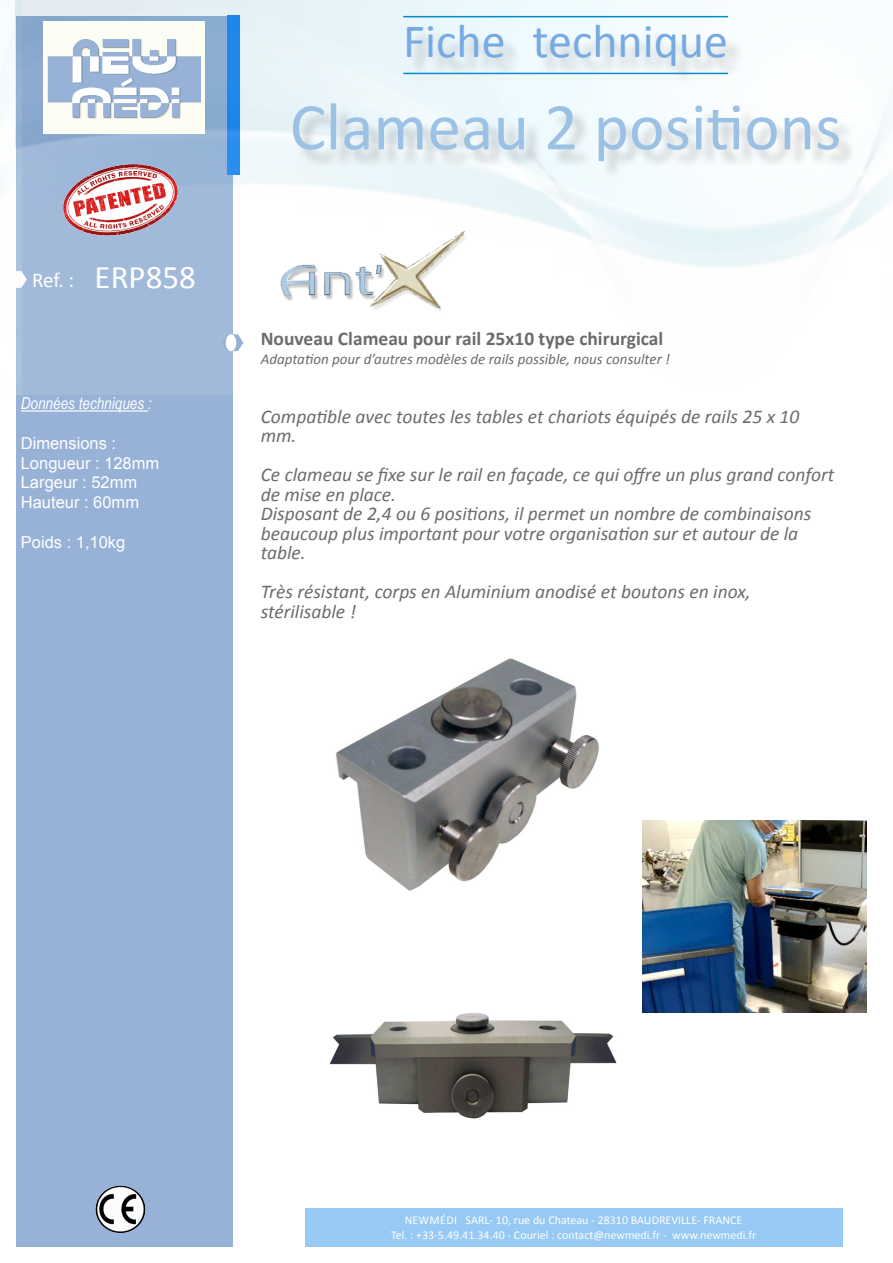
<style>
.page{position:relative;width:893px;height:1263px;background:#fff}
.page>*{position:absolute;margin:0;border:0;box-sizing:border-box;transform-origin:0 0}
.t1{font:67.5px "Calibri";color:#9bc2e4}
.t2{font:48px "Calibri";color:#77a9e2}
.t3{font:33px "Calibri";color:#fff}
.t4{font:21px "Calibri";color:#fff}
.t5{font:italic 19.5px/19.5px "Calibri";color:#6c6c6f}
.t6{font:700 19.5px "Calibri";color:#6c6c6f}
.t7{font:16.5px "Arial";color:#fff}
.t8{font:italic 16.5px "Arial Narrow";color:#fff}
.t9{font:italic 15px "Calibri";color:#6c6c6f}
.t10{font:12px/14.4px "Calibri";color:#fff;text-align:center}
</style>
<div class="page">
<div style="left:16px;top:16px;width:217px;height:1230px;background:#97b2d6"></div>
<div style="left:305px;top:1208px;width:537px;height:39px;background:#97c9f4"></div>
<img style="left:21px;top:0;width:872px;height:394px">
<div style="left:43px;top:21px;width:162px;height:113px;background:#fcfef4"></div>
<img style="left:42px;top:29px;width:165px;height:99px">
<div style="left:295px;top:107px;width:562px;height:72px;background:#231f20;opacity:.2"></div>
<img style="left:62px;top:162px;width:118px;height:77px">
<svg style="left:21px;top:271px;width:6px;height:17px"></svg>
<div style="left:409px;top:28px;width:335px;height:56px;background:#231f20;opacity:.2"></div>
<hr style="left:403px;top:16px;width:325px;height:1px;background:#008cc9">
<hr style="left:403px;top:73px;width:325px;height:1px;background:#008cc9">
<img style="left:0;top:0;width:21px;height:394px">
<img style="left:95px;top:1185px;width:51px;height:48px">
<svg style="left:222px;top:334px;width:21px;height:17px"></svg>
<div style="left:226px;top:335px;width:10px;height:15px;background:#fff;border-radius:50%"></div>
<div style="left:226px;top:334px;width:10px;height:17px;border:2px solid #fff;border-radius:50%"></div>
<hr style="left:21px;top:410px;width:127px;height:2px;background:#fff">
<img style="left:235px;top:228px;width:330px;height:85px">
<img style="left:642px;top:821px;width:225px;height:191px">
<img style="left:335px;top:658px;width:264px;height:233px">
<img style="left:329px;top:1013px;width:288px;height:106px">
<p class="t4" style="left:32px;top:265px;width:43px">Ref. :</p>
<p class="t3" style="left:95px;top:255px;width:103px">ERP858</p>
<p class="t8" style="left:21px;top:392px;width:132px">Données techniques :</p>
<p class="t7" style="left:21px;top:432px;width:97px">Dimensions :</p>
<p class="t7" style="left:21px;top:451px;width:140px">Longueur : 128mm</p>
<p class="t7" style="left:21px;top:471px;width:118px">Largeur : 52mm</p>
<p class="t7" style="left:21px;top:491px;width:120px">Hauteur : 60mm</p>
<p class="t7" style="left:21px;top:531px;width:106px">Poids : 1,10kg</p>
<h2 class="t2" style="left:403px;top:8px;width:326px">Fiche technique</h2>
<h1 class="t1" style="left:290px;top:80px;width:553px">Clameau 2 positions</h1>
<p class="t6" style="left:261px;top:324px;width:404px">Nouveau Clameau pour rail 25x10 type chirurgical</p>
<p class="t9" style="left:261px;top:349px;width:411px">Adaptation pour d’autres modèles de rails possible, nous consulter !</p>
<p class="t5" style="left:261px;top:406px;width:540px">Compatible avec toutes les tables et chariots équipés de rails 25 x 10 mm.</p>
<p class="t5" style="left:261px;top:464px;width:575px">Ce clameau se fixe sur le rail en façade, ce qui offre un plus grand confort de mise en place.</p>
<p class="t5" style="left:261px;top:503px;width:552px">Disposant de 2,4 ou 6 positions, il permet un nombre de combinaisons beaucoup plus important pour votre organisation sur et autour de la table.</p>
<p class="t5" style="left:261px;top:581px;width:491px">Très résistant, corps en Aluminium anodisé et boutons en inox,</p>
<p class="t5" style="left:261px;top:601px;width:97px">stérilisable !</p>
<p class="t10" style="left:391px;top:1213px;width:367px">NEWMÉDI SARL- 10, rue du Chateau - 28310 BAUDREVILLE- FRANCE<br>Tel. : +33-5.49.41.34.40 - Couriel : contact@newmedi.fr - www.newmedi.fr</p>
</div>
